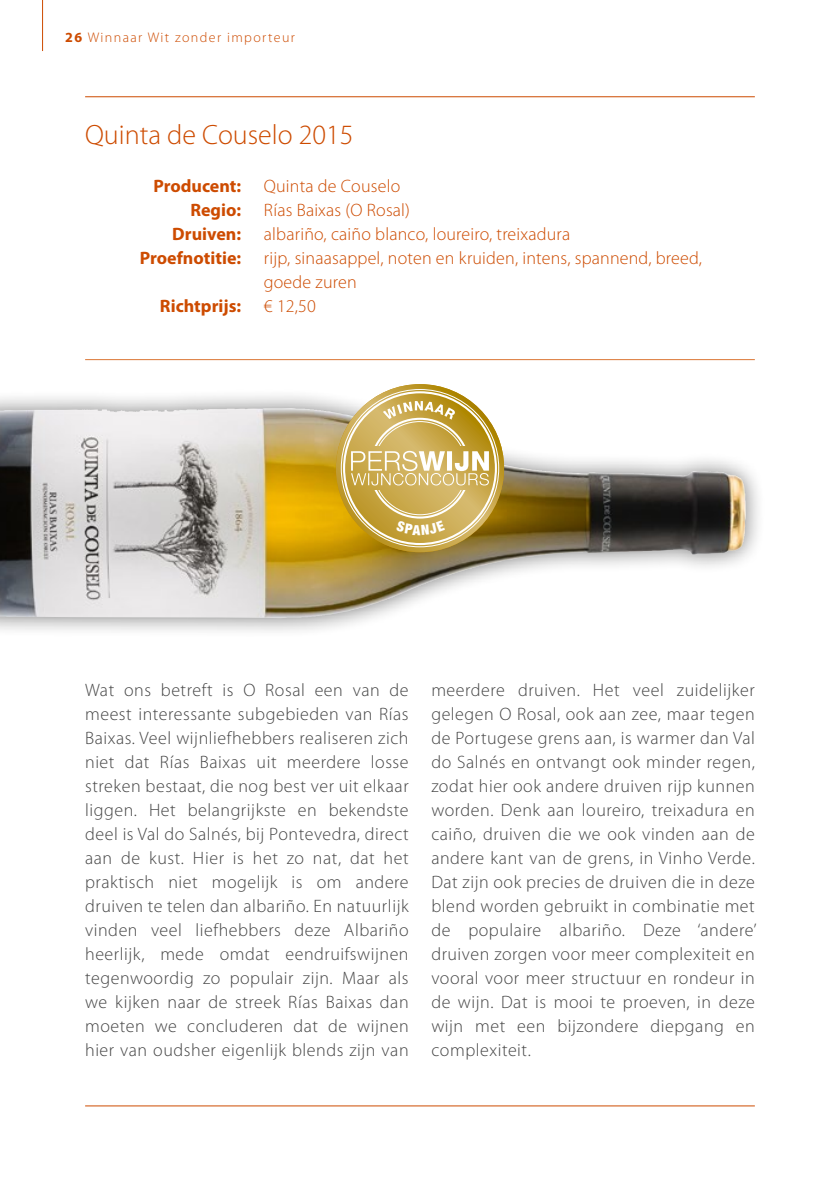
<style>
.page{position:relative;width:840px;height:1191px;background:#fff}
.page>*{position:absolute;margin:0;border:0;box-sizing:border-box;transform-origin:0 0}
.t1{font:300 28px "Myriad Pro";color:#cd4b00}
.t2{font:300 18px/24px "Myriad Pro";letter-spacing:.03em;color:#454545;text-align:justify}
.t3{font:300 18px/24px "Myriad Pro";letter-spacing:.01em;color:#cd4b00}
.t4{font:700 18px/24px "Myriad Pro";color:#cd4b00;text-align:right}
.t5{font:300 14px "Myriad Pro";letter-spacing:.1em;color:#cd4b00}
.s1{font-weight:700}
</style>
<div class="page">
<hr style="left:42px;top:0;width:1px;height:51px;background:#cd4b00">
<hr style="left:85px;top:1105px;width:669px;height:1px;background:#cd4b00">
<hr style="left:85px;top:96px;width:669px;height:1px;background:#cd4b00">
<div style="left:0;top:388px;width:765px;height:250px;background:#000;opacity:.5"></div>
<img style="left:0;top:408px;width:432px;height:210px">
<hr style="left:85px;top:359px;width:669px;height:1px;background:#db7634">
<svg style="left:336px;top:384px;width:168px;height:168px;background:#ceb15e"></svg>
<svg style="left:349px;top:446px;width:141px;height:43px"></svg>
<svg style="left:351px;top:451px;width:137px;height:34px"></svg>
<svg style="left:382px;top:401px;width:73px;height:18px"></svg>
<svg style="left:396px;top:520px;width:49px;height:15px"></svg>
<p class="t5" style="left:65px;top:30px;width:231px"><span class="s1">26</span> Winnaar Wit zonder importeur</p>
<h1 class="t1" style="left:85px;top:119px;width:270px">Quinta de Couselo 2015</h1>
<p class="t4" style="left:140px;top:174px;width:103px">Producent:<br>Regio:<br>Druiven:<br>Proefnotitie:</p>
<p class="t4" style="left:160px;top:294px;width:83px">Richtprijs:</p>
<p class="t3" style="left:264px;top:174px;width:439px">Quinta de Couselo<br>Rías Baixas (O Rosal)<br>albariño, caiño blanco, loureiro, treixadura<br>rijp, sinaasappel, noten en kruiden, intens, spannend, breed, goede zuren<br>€ 12,50</p>
<p class="t2" style="left:85px;top:678px;width:325px">Wat ons betreft is O Rosal een van de meest interessante subgebieden van Rías Baixas. Veel wijnliefhebbers realiseren zich niet dat Rías Baixas uit meerdere losse streken bestaat, die nog best ver uit elkaar liggen. Het belangrijkste en bekendste deel is Val do Salnés, bij Pontevedra, direct aan de kust. Hier is het zo nat, dat het praktisch niet mogelijk is om andere druiven te telen dan albariño. En natuurlijk vinden veel liefhebbers deze Albariño heerlijk, mede omdat eendruifswijnen tegenwoordig zo populair zijn. Maar als we kijken naar de streek Rías Baixas dan moeten we concluderen dat de wijnen hier van oudsher eigenlijk blends zijn van</p>
<p class="t2" style="left:431px;top:678px;width:326px">meerdere druiven. Het veel zuidelijker gelegen O Rosal, ook aan zee, maar tegen de Portugese grens aan, is warmer dan Val do Salnés en ontvangt ook minder regen, zodat hier ook andere druiven rijp kunnen worden. Denk aan loureiro, treixadura en caiño, druiven die we ook vinden aan de andere kant van de grens, in Vinho Verde.<br>Dat zijn ook precies de druiven die in deze blend worden gebruikt in combinatie met de populaire albariño. Deze ‘andere’ druiven zorgen voor meer complexiteit en vooral voor meer structuur en rondeur in de wijn. Dat is mooi te proeven, in deze wijn met een bijzondere diepgang en complexiteit.</p>
</div>
